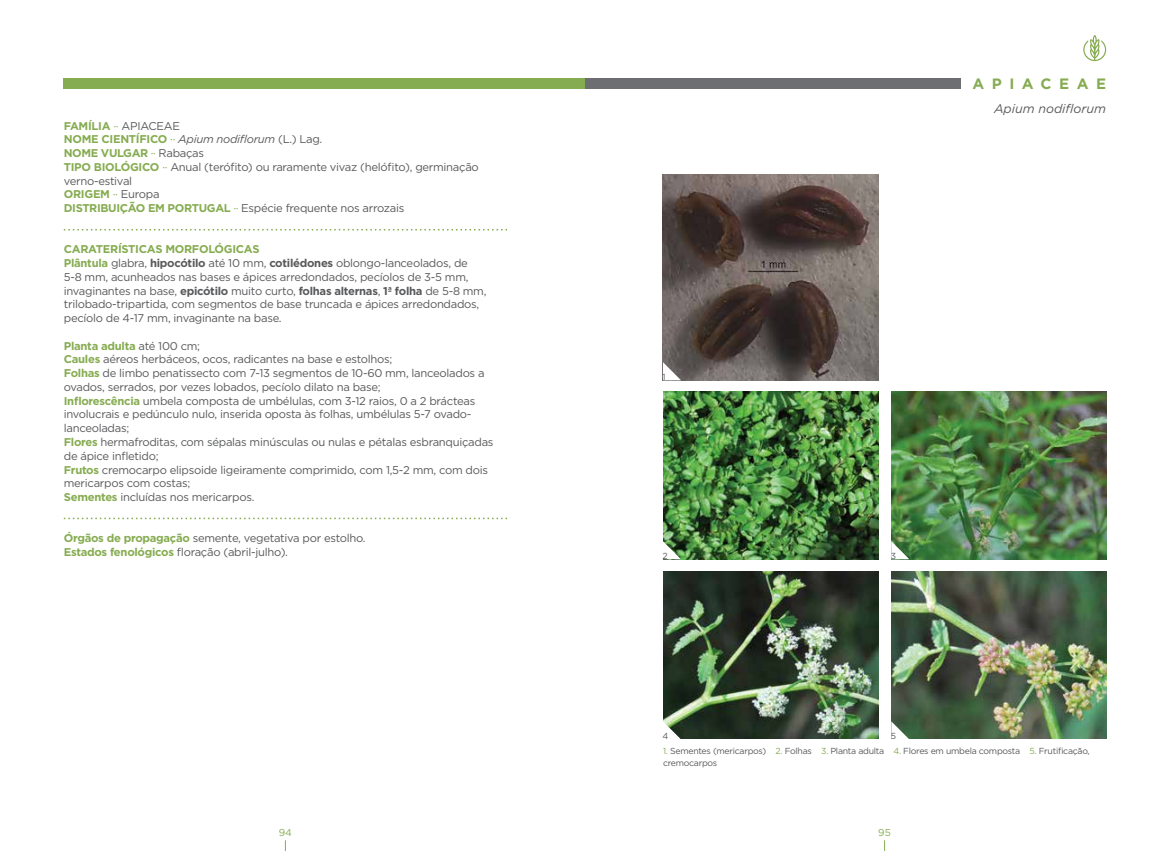
<style>
.page{position:relative;width:1170px;height:851px;background:#fff}
.page>*{position:absolute;margin:0;border:0;box-sizing:border-box;transform-origin:0 0}
.t1{font:700 15px "Gotham";letter-spacing:.5em;color:#86ac51}
.t2{font:italic 12.5px "Gotham";color:#58595b}
.t3{font:11.25px/13.8px "Gotham";letter-spacing:-.025em;color:#58595b}
.t4{font:10px "Gotham";color:#86ac51}
.t5{font:8.75px/11.2px "Gotham";letter-spacing:-.03em;color:#58595b}
.s1{font-weight:700;color:#86ac51}
.s2{color:#86ac51}
.s3{font-style:italic}
.s4{font-weight:700}
</style>
<div class="page">
<div style="left:64px;top:78px;width:521px;height:10px;background:#86ac51"></div>
<svg style="left:64px;top:229px;width:443px;height:1px"></svg>
<svg style="left:64px;top:517px;width:443px;height:2px"></svg>
<div style="left:585px;top:78px;width:375px;height:10px;background:#6d6e71"></div>
<svg style="left:1083px;top:35px;width:23px;height:26px"></svg>
<img style="left:663px;top:174px;width:215px;height:206px">
<img style="left:663px;top:571px;width:215px;height:167px">
<img style="left:663px;top:392px;width:215px;height:167px">
<img style="left:891px;top:571px;width:215px;height:167px">
<img style="left:891px;top:392px;width:215px;height:167px">
<svg style="left:663px;top:721px;width:18px;height:18px"></svg>
<svg style="left:663px;top:541px;width:18px;height:18px"></svg>
<svg style="left:891px;top:721px;width:18px;height:18px"></svg>
<svg style="left:891px;top:541px;width:18px;height:18px"></svg>
<svg style="left:663px;top:362px;width:18px;height:18px"></svg>
<p class="t3" style="left:64px;top:118px;width:416px"><span class="s1">FAMÍLIA</span> <span class="s2">··</span> APIACEAE<br><span class="s1">NOME CIENTÍFICO</span> <span class="s2">··</span> <span class="s3">Apium nodiflorum</span> (L.) Lag.<br><span class="s1">NOME VULGAR</span> <span class="s2">··</span> Rabaças<br><span class="s1">TIPO BIOLÓGICO</span> <span class="s2">··</span> Anual (terófito) ou raramente vivaz (helófito), germinação verno-estival<br><span class="s1">ORIGEM</span> <span class="s2">··</span> Europa<br><span class="s1">DISTRIBUIÇÃO EM PORTUGAL</span> <span class="s2">··</span> Espécie frequente nos arrozais</p>
<p class="t3" style="left:64px;top:242px;width:424px"><span class="s1">CARATERÍSTICAS MORFOLÓGICAS<br>Plântula</span> glabra, <span class="s4">hipocótilo</span> até 10 mm, <span class="s4">cotilédones</span> oblongo-lanceolados, de 5-8 mm, acunheados nas bases e ápices arredondados, pecíolos de 3-5 mm, invaginantes na base, <span class="s4">epicótilo</span> muito curto, <span class="s4">folhas alternas</span>, <span class="s4">1ª folha</span> de 5-8 mm, trilobado-tripartida, com segmentos de base truncada e ápices arredondados, pecíolo de 4-17 mm, invaginante na base.</p>
<p class="t3" style="left:64px;top:338px;width:431px"><span class="s1">Planta adulta</span> até 100 cm;<br><span class="s1">Caules</span> aéreos herbáceos, ocos, radicantes na base e estolhos;<br><span class="s1">Folhas</span> de limbo penatissecto com 7-13 segmentos de 10-60 mm, lanceolados a ovados, serrados, por vezes lobados, pecíolo dilato na base;<br><span class="s1">Inflorescência</span> umbela composta de umbélulas, com 3-12 raios, 0 a 2 brácteas involucrais e pedúnculo nulo, inserida oposta às folhas, umbélulas 5-7 ovado&shy;lanceoladas;<br><span class="s1">Flores</span> hermafroditas, com sépalas minúsculas ou nulas e pétalas esbranquiçadas de ápice infletido;<br><span class="s1">Frutos</span> cremocarpo elipsoide ligeiramente comprimido, com 1,5-2 mm, com dois mericarpos com costas;<br><span class="s1">Sementes</span> incluídas nos mericarpos.</p>
<p class="t3" style="left:64px;top:531px;width:303px"><span class="s1">Órgãos de propagação</span> semente, vegetativa por estolho.<br><span class="s1">Estados fenológicos</span> floração (abril-julho).</p>
<p class="t4" style="left:279px;top:826px;width:15px">94</p>
<p class="t5" style="left:662px;top:371px;width:5px">1</p>
<p class="t5" style="left:662px;top:550px;width:7px">2</p>
<p class="t5" style="left:662px;top:730px;width:7px">4</p>
<h1 class="t1" style="left:972px;top:73px;width:135px">APIACEAE</h1>
<p class="t2" style="left:993px;top:101px;width:114px">Apium nodiflorum</p>
<p class="t5" style="left:890px;top:550px;width:7px">3</p>
<p class="t5" style="left:890px;top:730px;width:7px">5</p>
<p class="t5" style="left:663px;top:745px;width:428px"><span class="s2">1.</span> Sementes (mericarpos) <span class="s2">2.</span> Folhas <span class="s2">3.</span> Planta adulta <span class="s2">4.</span> Flores em umbela composta <span class="s2">5.</span> Frutificação, cremocarpos</p>
<p class="t4" style="left:878px;top:826px;width:14px">95</p>
</div>
